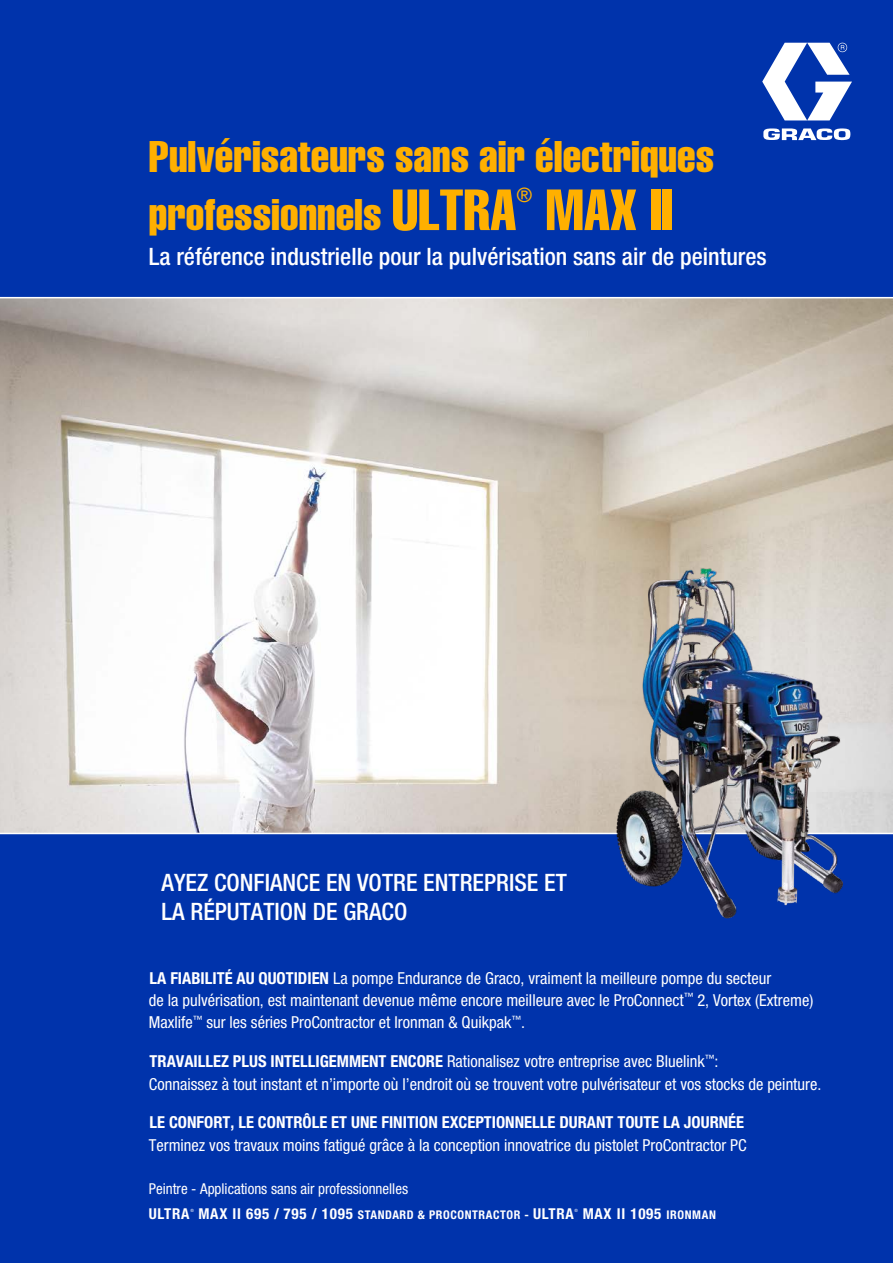
<style>
.page{position:relative;width:893px;height:1263px;background:#fff}
.page>*{position:absolute;margin:0;border:0;box-sizing:border-box;transform-origin:0 0}
.t1{font:57px "Helvetica LT Std Comp";color:#ffb000}
.t2{font:43.5px/58.5px "Helvetica LT Std Comp";color:#ffb000}
.t3{font:500 condensed 24px/28.8px "Helvetica Neue LT Std";color:#fff}
.t4{font:condensed 19.95px "Helvetica Neue LT Std";color:#ffb000}
.t5{font:condensed 16.5px/22.5px "Helvetica Neue LT Std";color:#fff}
.t6{font:700 condensed 16.5px "Helvetica Neue LT Std";color:#fff}
.t7{font:condensed 15px "Helvetica Neue LT Std";color:#fff}
.t8{font:700 condensed 15px "Helvetica Neue LT Std";letter-spacing:.05em;color:#fff}
.t9{font:700 condensed 12px "Helvetica Neue LT Std";letter-spacing:.05em;color:#fff}
.t10{font:condensed 4.35px "Helvetica Neue LT Std";color:#fff}
.s1{font-size:57px}
.s2{font-weight:700}
.s3{font-size:15px}
.s4{font-size:12px}
</style>
<div class="page">
<img style="left:0;top:298px;width:893px;height:535px">
<div style="left:0;top:835px;width:893px;height:428px;background:#0033ab"></div>
<div style="left:0;top:0;width:893px;height:298px;background:#0033ab"></div>
<svg style="left:762px;top:43px;width:90px;height:97px"></svg>
<hr style="left:0;top:297px;width:893px;height:1px;background:#fff">
<img style="left:589px;top:555px;width:277px;height:364px">
<h2 class="t2" style="left:149px;top:126px;width:567px">Pulvérisateurs sans air électriques professionnels <span class="s1">ULTRA</span></h2>
<p class="t4" style="left:516px;top:184px;width:17px">®</p>
<h1 class="t1" style="left:546px;top:174px;width:129px">MAX II</h1>
<h3 class="t3" style="left:149px;top:242px;width:619px">La référence industrielle pour la pulvérisation sans air de peintures</h3>
<h3 class="t3" style="left:162px;top:868px;width:407px">AYEZ CONFIANCE EN VOTRE ENTREPRISE ET<br>LA RÉPUTATION DE GRACO</h3>
<p class="t5" style="left:149px;top:966px;width:666px"><span class="s2">LA FIABILITÉ AU QUOTIDIEN</span> La pompe Endurance de Graco, vraiment la meilleure pompe du secteur<br>de la pulvérisation, est maintenant devenue même encore meilleure avec le ProConnect<sup>™</sup> 2, Vortex (Extreme)<br>Maxlife<sup>™</sup> sur les séries ProContractor et Ironman &amp; Quikpak<sup>™</sup>.</p>
<p class="t5" style="left:149px;top:1050px;width:674px"><span class="s2">TRAVAILLEZ PLUS INTELLIGEMMENT ENCORE</span> Rationalisez votre entreprise avec Bluelink<sup>™</sup>:<br>Connaissez à tout instant et n’importe où l’endroit où se trouvent votre pulvérisateur et vos stocks de peinture.</p>
<p class="t6" style="left:150px;top:1112px;width:596px">LE CONFORT, LE CONTRÔLE ET UNE FINITION EXCEPTIONNELLE DURANT TOUTE LA JOURNÉE</p>
<p class="t5" style="left:149px;top:1133px;width:599px">Terminez vos travaux moins fatigué grâce à la conception innovatrice du pistolet ProContractor PC</p>
<p class="t7" style="left:149px;top:1180px;width:261px">Peintre - Applications sans air professionnelles</p>
<p class="t8" style="left:149px;top:1205px;width:42px">ULTRA</p>
<p class="t10" style="left:190px;top:1208px;width:5px">®</p>
<p class="t9" style="left:198px;top:1208px;width:377px"><span class="s3">MAX II 695 / 795 / 1095</span> STANDARD &amp; PROCONTRACTOR - <span class="s3">ULTRA</span></p>
<p class="t10" style="left:575px;top:1208px;width:5px">®</p>
<p class="t8" style="left:583px;top:1205px;width:135px">MAX II 1095 <span class="s4">IRONMAN</span></p>
</div>
